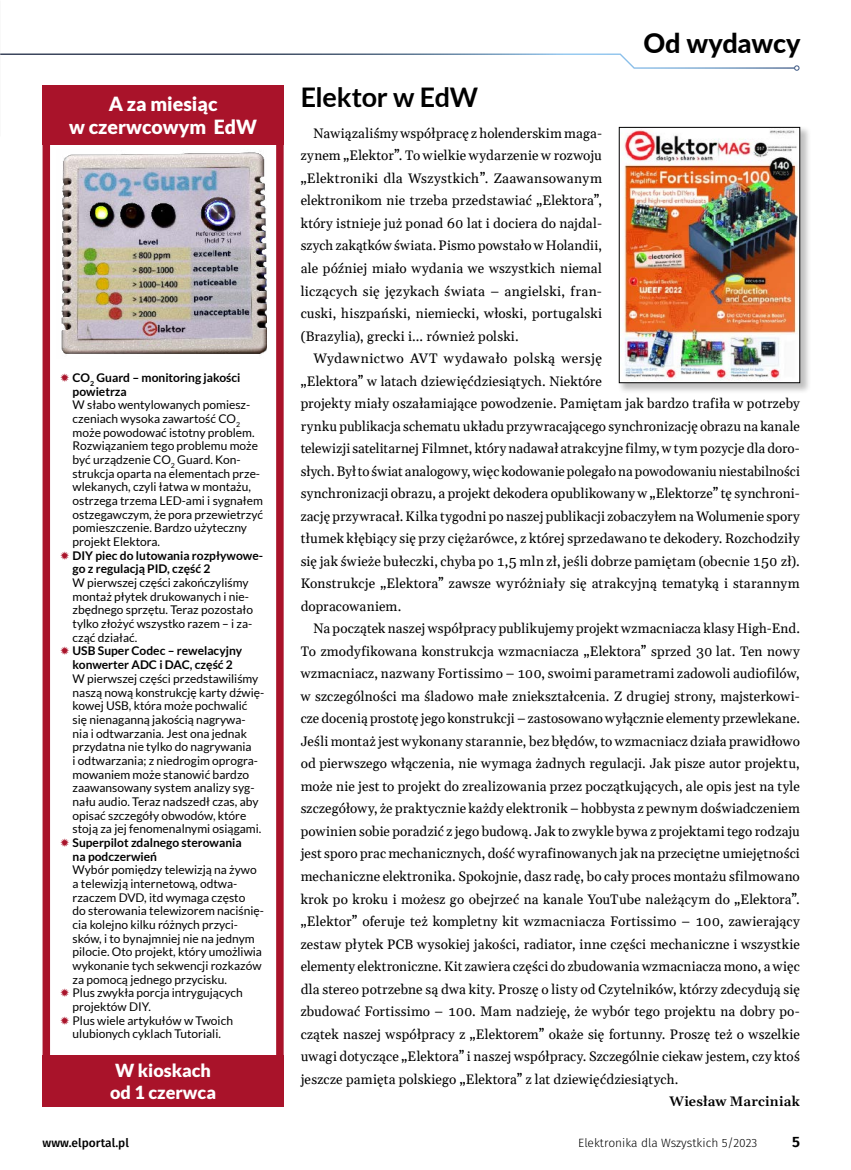
<style>
.page{position:relative;width:851px;height:1170px;background:#fff}
.page>*{position:absolute;margin:0;border:0;box-sizing:border-box;transform-origin:0 0}
.t1{font:700 27px "Lato";letter-spacing:-.01em;color:#000}
.t2{font:800 27px "Lato";letter-spacing:-.005em;color:#000}
.t3{font:900 19.5px/23.4px "Lato";color:#fff;text-align:center}
.t4{font:900 18px/21.6px "Lato";color:#fff}
.t5{font:600 15px "Fira Sans";color:#000}
.t6{font:13.5px/22.5px "Gelasio";letter-spacing:.01em;color:#000;text-align:justify}
.t7{font:600 13.5px "Gelasio";letter-spacing:.015em;color:#000}
.t8{font:12px/13.6px "Lato";color:#000}
.t9{font:700 12px/13.6px "Lato";color:#000}
.t10{font:300 12px "Fira Sans";color:#000}
.t11{font:500 12px "Fira Sans";color:#000}
</style>
<div class="page">
<svg style="left:0;top:54px;width:799px;height:17px"></svg>
<div style="left:43px;top:1054px;width:240px;height:52px;background:#a9132a"></div>
<div style="left:43px;top:85px;width:240px;height:1021px;border:8px solid #a9132a"></div>
<div style="left:43px;top:85px;width:240px;height:60px;background:#a9132a"></div>
<div style="left:617px;top:125px;width:193px;height:269px;background:#000;opacity:.25"></div>
<img style="left:621px;top:129px;width:176px;height:252px">
<div style="left:619px;top:127px;width:180px;height:256px;border:1px solid #000"></div>
<img style="left:61px;top:152px;width:205px;height:202px">
<h2 class="t3" style="left:69px;top:91px;width:189px">A za miesiąc<br>w czerwcowym EdW</h2>
<p class="t9" style="left:73px;top:370px;width:169px">CO<sub>2</sub> Guard – monitoring jakości powietrza</p>
<p class="t8" style="left:73px;top:398px;width:192px">W słabo wentylowanych pomiesz&shy;czeniach wysoka zawartość CO<sub>2 </sub>może powodować istotny problem.<br>Rozwiązaniem tego problemu może być urządzenie CO<sub>2</sub> Guard. Kon&shy;strukcja oparta na elementach prze&shy;wlekanych, czyli łatwa w montażu, ostrzega trzema LED-ami i sygnałem ostzegawczym, że pora przewietrzyć pomieszczenie. Bardzo użyteczny projekt Elektora.</p>
<p class="t9" style="left:73px;top:548px;width:192px">DIY piec do lutowania rozpływowe&shy;go z regulacją PID, część 2</p>
<p class="t8" style="left:73px;top:575px;width:182px">W pierwszej części zakończyliśmy montaż płytek drukowanych i nie&shy;zbędnego sprzętu. Teraz pozostało tylko złożyć wszystko razem – i za&shy;cząć działać.</p>
<p class="t9" style="left:73px;top:644px;width:171px">USB Super Codec – rewelacyjny konwerter ADC i DAC, część 2</p>
<p class="t8" style="left:73px;top:671px;width:193px">W pierwszej części przedstawiliśmy naszą nową konstrukcję karty dźwię&shy;kowej USB, która może pochwalić się nienaganną jakością nagrywa&shy;nia i odtwarzania. Jest ona jednak przydatna nie tylko do nagrywania<br>i odtwarzania; z niedrogim oprogra&shy;mowaniem może stanowić bardzo zaawansowany system analizy syg&shy;nału audio. Teraz nadszedł czas, aby opisać szczegóły obwodów, które stoją za jej fenomenalnymi osiągami.</p>
<p class="t9" style="left:73px;top:835px;width:171px">Superpilot zdalnego sterowania na podczerwień</p>
<p class="t8" style="left:73px;top:863px;width:193px">Wybór pomiędzy telewizją na żywo a telewizją internetową, odtwa&shy;rzaczem DVD, itd wymaga często<br>do sterowania telewizorem naciśnię&shy;cia kolejno kilku różnych przyci&shy;sków, i to bynajmniej nie na jednym pilocie. Oto projekt, który umożliwia wykonanie tych sekwencji rozkazów za pomocą jednego przycisku.<br>Plus zwykła porcja intrygujących projektów DIY.<br>Plus wiele artykułów w Twoich ulubionych cyklach Tutoriali.</p>
<h3 class="t4" style="left:110px;top:1059px;width:107px">W kioskach od 1 czerwca</h3>
<h1 class="t2" style="left:643px;top:23px;width:158px">Od wydawcy</h1>
<h1 class="t1" style="left:300px;top:81px;width:179px">Elektor w EdW</h1>
<p class="t6" style="left:300px;top:120px;width:303px;text-indent:13px">Nawiązaliśmy współpracę z holenderskim maga&shy;zynem „Elektor”. To wielkie wydarzenie w rozwoju „Elektroniki dla Wszystkich”. Zaawansowanym elektronikom nie trzeba przedstawiać „Elektora”, który istnieje już ponad 60 lat i dociera do najdal&shy;szych zakątków świata. Pismo powstało w Holandii, ale później miało wydania we wszystkich niemal liczących się językach świata – angielski, fran&shy;cuski, hiszpański, niemiecki, włoski, portugalski (Brazylia), grecki i... również polski.</p>
<p class="t6" style="left:300px;top:345px;width:500px;text-align:left;text-indent:13px">Wydawnictwo AVT wydawało polską wersję<br>„Elektora” w latach dziewięćdziesiątych. Niektóre<br>projekty miały oszałamiające powodzenie. Pamiętam jak bardzo trafiła w potrzeby rynku publikacja schematu układu przywracającego synchronizację obrazu na kanale telewizji satelitarnej Filmnet, który nadawał atrakcyjne filmy, w tym pozycje dla doro&shy;słych. Był to świat analogowy, więc kodowanie polegało na powodowaniu niestabilności synchronizacji obrazu, a projekt dekodera opublikowany w „Elektorze” tę synchroni&shy;zację przywracał. Kilka tygodni po naszej publikacji zobaczyłem na Wolumenie spory tłumek kłębiący się przy ciężarówce, z której sprzedawano te dekodery. Rozchodziły się jak świeże bułeczki, chyba po 1,5 mln zł, jeśli dobrze pamiętam (obecnie 150 zł).<br>Konstrukcje „Elektora” zawsze wyróżniały się atrakcyjną tematyką i starannym dopracowaniem.</p>
<p class="t6" style="left:300px;top:615px;width:500px;text-indent:13px">Na początek naszej współpracy publikujemy projekt wzmacniacza klasy High-End.<br>To zmodyfikowana konstrukcja wzmacniacza „Elektora” sprzed 30 lat. Ten nowy wzmacniacz, nazwany Fortissimo – 100, swoimi parametrami zadowoli audiofilów, w szczególności ma śladowo małe zniekształcenia. Z drugiej strony, majsterkowi&shy;cze docenią prostotę jego konstrukcji – zastosowano wyłącznie elementy przewlekane.<br>Jeśli montaż jest wykonany starannie, bez błędów, to wzmacniacz działa prawidłowo od pierwszego włączenia, nie wymaga żadnych regulacji. Jak pisze autor projektu, może nie jest to projekt do zrealizowania przez początkujących, ale opis jest na tyle szczegółowy, że praktycznie każdy elektronik – hobbysta z pewnym doświadczeniem powinien sobie poradzić z jego budową. Jak to zwykle bywa z projektami tego rodzaju jest sporo prac mechanicznych, dość wyrafinowanych jak na przeciętne umiejętności mechaniczne elektronika. Spokojnie, dasz radę, bo cały proces montażu sfilmowano krok po kroku i możesz go obejrzeć na kanale YouTube należącym do „Elektora”. „Elektor” oferuje też kompletny kit wzmacniacza Fortissimo – 100, zawierający zestaw płytek PCB wysokiej jakości, radiator, inne części mechaniczne i wszystkie elementy elektroniczne. Kit zawiera części do zbudowania wzmacniacza mono, a więc dla stereo potrzebne są dwa kity. Proszę o listy od Czytelników, którzy zdecydują się zbudować Fortissimo – 100. Mam nadzieję, że wybór tego projektu na dobry po&shy;czątek naszej współpracy z „Elektorem” okaże się fortunny. Proszę też o wszelkie uwagi dotyczące „Elektora” i naszej współpracy. Szczególnie ciekaw jestem, czy ktoś jeszcze pamięta polskiego „Elektora” z lat dziewięćdziesiątych.</p>
<p class="t7" style="left:669px;top:1089px;width:132px">Wiesław Marciniak</p>
<p class="t11" style="left:43px;top:1132px;width:88px">www.elportal.pl</p>
<p class="t10" style="left:578px;top:1133px;width:181px">Elektronika dla Wszystkich 5/2023</p>
<p class="t5" style="left:791px;top:1128px;width:9px">5</p>
</div>
